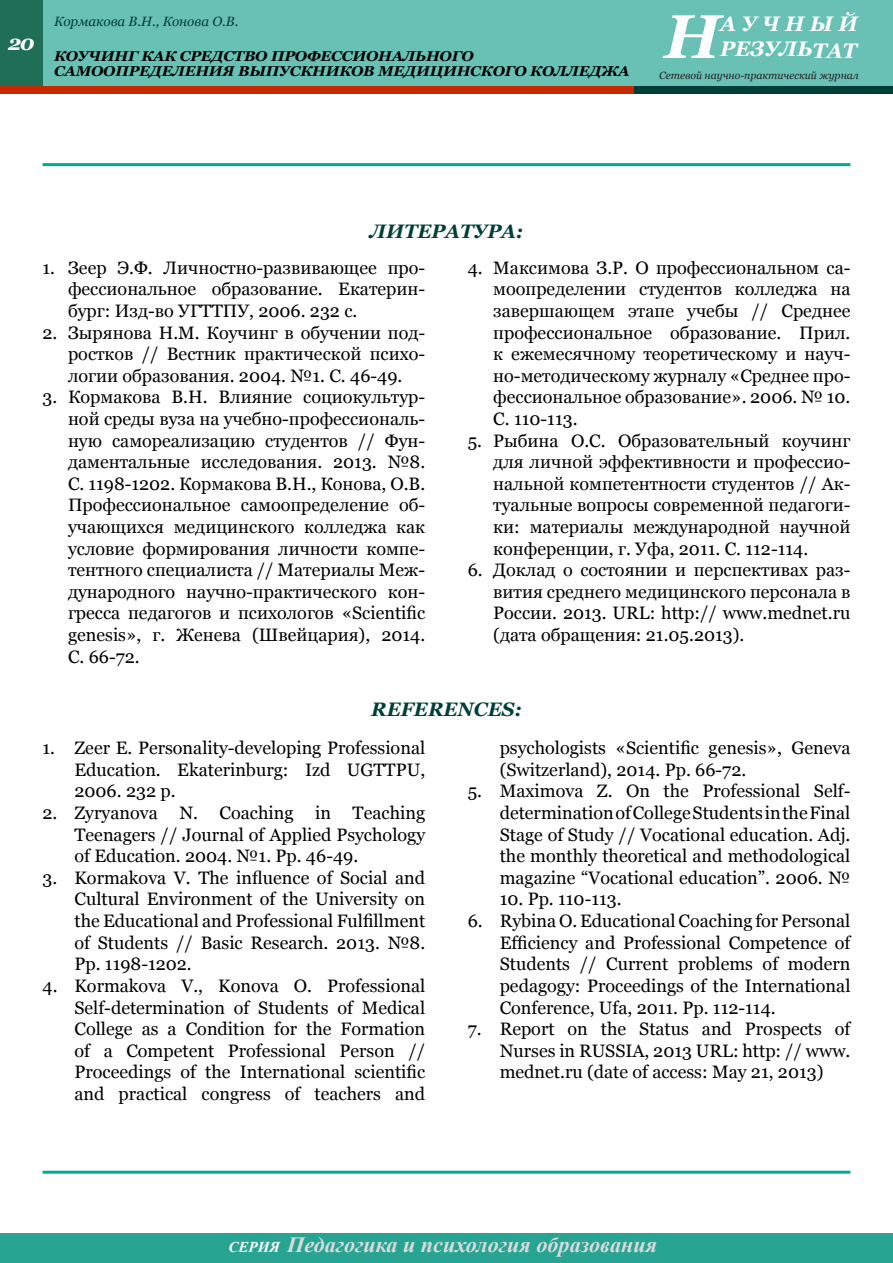
<style>
.page{position:relative;width:893px;height:1263px;background:#fff}
.page>*{position:absolute;margin:0;border:0;box-sizing:border-box;transform-origin:0 0}
.t1{font:italic 700 61.5px "Georgia";color:#fff}
.t2{font:italic 700 21.75px "Times New Roman";color:#dadbdc}
.t3{font:italic 700 21px/25.2px "Georgia";color:#fff}
.t4{font:italic 700 19.5px "Georgia";color:#003f37}
.t5{font:18px/21.6px "Georgia";color:#000;text-align:justify}
.t6{font:italic 700 14.25px/15px "Georgia";letter-spacing:-.01em;color:#000;scale:1.05 1}
.t7{font:italic 13.5px "Georgia";color:#003f37}
.t8{font:italic 10.5px "Georgia";color:#222}
.s1{font-size:15px;color:#fff}
</style>
<div class="page">
<div style="left:0;top:1233px;width:893px;height:30px;background:#28a493"></div>
<div style="left:0;top:0;width:893px;height:94px;background:#69c0b4"></div>
<div style="left:0;top:0;width:43px;height:90px;background:#1e6f56"></div>
<div style="left:0;top:86px;width:655px;height:8px;background:#c62900"></div>
<div style="left:634px;top:86px;width:259px;height:8px;background:#003f37"></div>
<hr style="left:43px;top:1171px;width:807px;height:3px;background:#05aa96">
<hr style="left:43px;top:163px;width:807px;height:3px;background:#05aa96">
<p class="t3" style="left:8px;top:30px;width:28px">20</p>
<p class="t3" style="left:720px;top:11px;width:139px">АУЧНЫЙ<br>РЕЗУЛЬТАТ</p>
<p class="t8" style="left:659px;top:68px;width:201px">Сетевой научно-практический журнал</p>
<p class="t7" style="left:54px;top:13px;width:186px">Кормакова В.Н., Конова О.В.</p>
<h1 class="t1" style="left:664px;top:-3px;width:58px">Н</h1>
<p class="t6" style="left:54px;top:48px;width:550px">КОУЧИНГ КАК СРЕДСТВО ПРОФЕССИОНАЛЬНОГО<br>САМООПРЕДЕЛЕНИЯ ВЫПУСКНИКОВ МЕДИЦИНСКОГО КОЛЛЕДЖА</p>
<p class="t4" style="left:370px;top:218px;width:33px">Литерат</p>
<p class="t4" style="left:473px;top:218px;width:51px">ура :</p>
<p class="t5" style="left:68px;top:257px;width:359px;text-indent:-26px">1. Зеер Э.Ф. Личностно-развивающее про&shy;фессиональное образование. Екатерин&shy;бург: Изд-во УГТТПУ, 2006. 232 с.</p>
<p class="t5" style="left:68px;top:322px;width:359px;text-indent:-26px">2. Зырянова Н.М. Коучинг в обучении под&shy;ростков // Вестник практической психо&shy;логии образования. 2004. №1. С. 46-49.</p>
<p class="t5" style="left:68px;top:387px;width:359px;text-indent:-26px">3. Кормакова В.Н. Влияние социокультур&shy;ной среды вуза на учебно-профессиональ&shy;ную самореализацию студентов // Фун&shy;даментальные исследования. 2013. №8.<br>С. 1198-1202. Кормакова В.Н., Конова, О.В.<br>Профессиональное самоопределение об&shy;учающихся медицинского колледжа как условие формирования личности компе&shy;тентного специалиста // Материалы Меж&shy;дународного научно-практического кон&shy;гресса педагогов и психологов «Scientific genesis», г. Женева (Швейцария), 2014.<br>С. 66-72.</p>
<p class="t5" style="left:493px;top:257px;width:359px;text-indent:-26px">4. Максимова З.Р. О профессиональном са&shy;моопределении студентов колледжа на завершающем этапе учебы // Среднее профессиональное образование. Прил. к ежемесячному теоретическому и науч&shy;но-методическому журналу «Среднее про&shy;фессиональное образование». 2006. № 10.<br>С. 110-113.</p>
<p class="t5" style="left:493px;top:430px;width:359px;text-indent:-26px">5. Рыбина О.С. Образовательный коучинг для личной эффективности и профессио&shy;нальной компетентности студентов // Ак&shy;туальные вопросы современной педагоги&shy;ки: материалы международной научной конференции, г. Уфа, 2011. С. 112-114.</p>
<p class="t5" style="left:493px;top:560px;width:359px;text-indent:-26px">6. Доклад о состоянии и перспективах раз&shy;вития среднего медицинского персонала в России. 2013. URL: http:// www.mednet.ru (дата обращения: 21.05.2013).</p>
<p class="t4" style="left:371px;top:697px;width:152px">REFERENCES:</p>
<p class="t5" style="left:74px;top:738px;width:352px;text-indent:-32px">1. Zeer E. Personality-developing Professional Education. Ekaterinburg: Izd UGTTPU, 2006. 232 p.</p>
<p class="t5" style="left:74px;top:802px;width:352px;text-indent:-32px">2. Zyryanova N. Coaching in Teaching Teenagers // Journal of Applied Psychology of Education. 2004. №1. Pp. 46-49.</p>
<p class="t5" style="left:74px;top:867px;width:352px;text-indent:-32px">3. Kormakova V. The influence of Social and Cultural Environment of the University on the Educational and Professional Fulfillment of Students // Basic Research. 2013. №8.<br>Pp. 1198-1202.</p>
<p class="t5" style="left:74px;top:975px;width:352px;text-indent:-32px">4. Kormakova V., Konova O. Professional Self-determination of Students of Medical College as a Condition for the Formation of a Competent Professional Person // Proceedings of the International scientific and practical congress of teachers and</p>
<p class="t5" style="left:500px;top:738px;width:352px">psychologists «Scientific genesis», Geneva (Switzerland), 2014. Pp. 66-72.</p>
<p class="t5" style="left:500px;top:781px;width:352px;text-indent:-32px">5. Maximova Z. On the Professional Self&shy;determination of College Students in the Final Stage of Study // Vocational education. Adj. the monthly theoretical and methodological magazine “Vocational education”. 2006. №</p>
<p class="t5" style="left:500px;top:889px;width:123px">10. Pp. 110-113.</p>
<p class="t5" style="left:500px;top:910px;width:352px;text-indent:-32px">6. Rybina O. Educational Coaching for Personal Efficiency and Professional Competence of Students // Current problems of modern pedagogy: Proceedings of the International Conference, Ufa, 2011. Pp. 112-114.</p>
<p class="t5" style="left:500px;top:1018px;width:352px;text-indent:-32px">7. Report on the Status and Prospects of Nurses in RUSSIA, 2013 URL: http: // www. mednet.ru (date of access: May 21, 2013)</p>
<p class="t2" style="left:229px;top:1229px;width:430px"><span class="s1">СЕРИЯ</span> Педагогика и психология образования</p>
</div>
